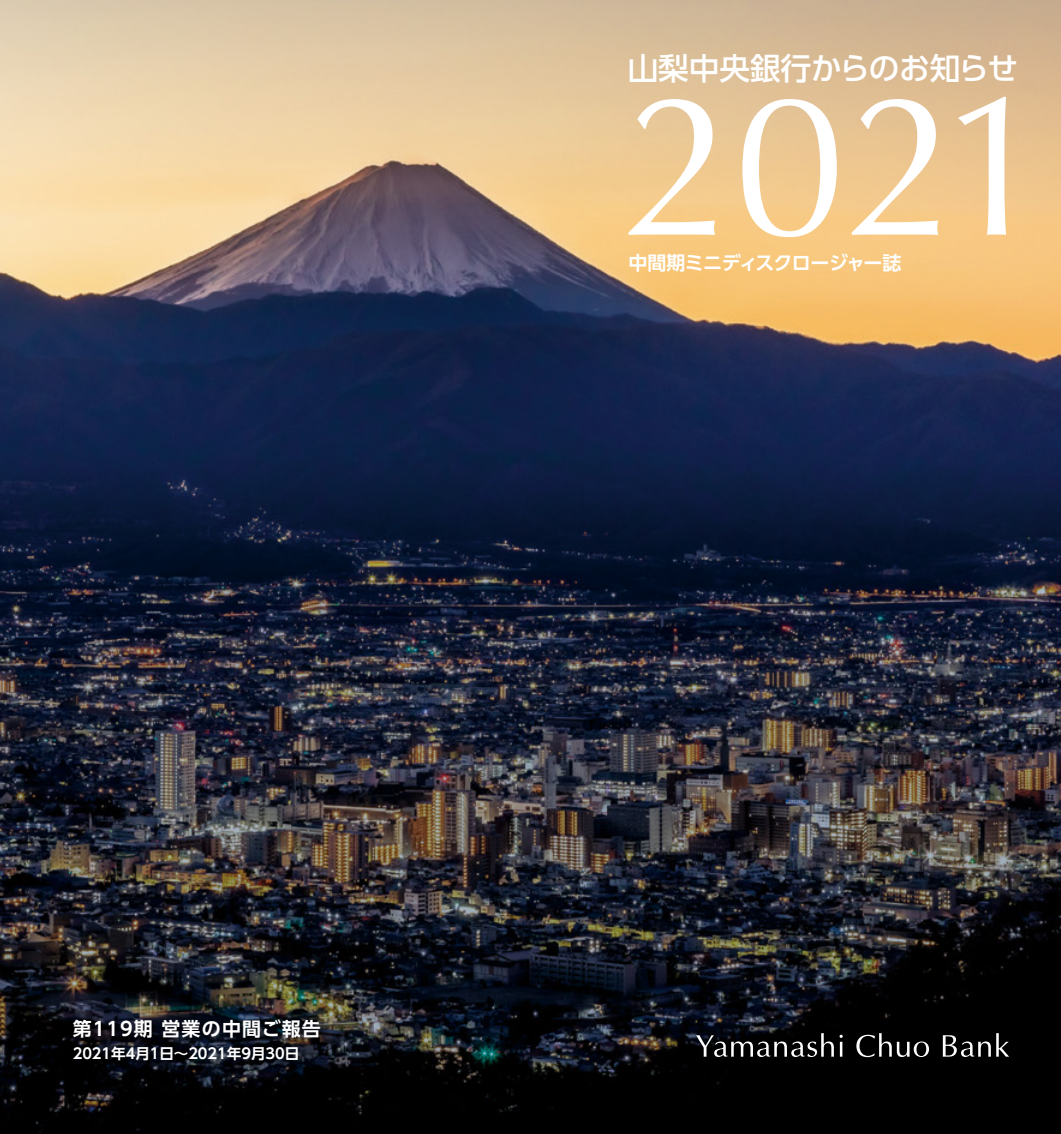
<style>
.page{position:relative;width:1061px;height:1134px;background:#fff}
.page>*{position:absolute;margin:0;border:0;box-sizing:border-box;transform-origin:0 0}
.t1{font:201.6px "Optima";color:#fff}
.t2{font:500 30.6px "UD Shin Go Pro";letter-spacing:-.005em;color:#fff}
.t3{font:700 19px "UD Shin Go Pro De";letter-spacing:-.04em;color:#fff}
.t4{font:700 19px "UD Shin Go Pro De";letter-spacing:.06em;color:#fff}
.t5{font:700 14.6px "UD Shin Go Pro De";color:#fff}
</style>
<div class="page">
<img style="left:0;top:0;width:1060px;height:1134px">
<img style="left:690px;top:1027px;width:330px;height:42px">
<svg style="left:695px;top:1033px;width:138px;height:24px;background:#353637"></svg>
<svg style="left:839px;top:1035px;width:3px;height:22px"></svg>
<svg style="left:856px;top:1033px;width:72px;height:24px;background:#353535"></svg>
<svg style="left:942px;top:1033px;width:66px;height:24px;background:#404040"></svg>
<img style="left:67px;top:981px;width:267px;height:95px">
<h3 class="t4" style="left:73px;top:1013px;width:250px">第119期 営業の中間ご報告</h3>
<p class="t5" style="left:73px;top:1041px;width:228px">2021年4月1日～2021年9月30日</p>
<h2 class="t2" style="left:627px;top:44px;width:392px">山梨中央銀行からのお知らせ</h2>
<h1 class="t1" style="left:624px;top:49px;width:429px">2021</h1>
<h3 class="t3" style="left:628px;top:247px;width:274px">中間期ミニディスクロージャー誌</h3>
</div>
